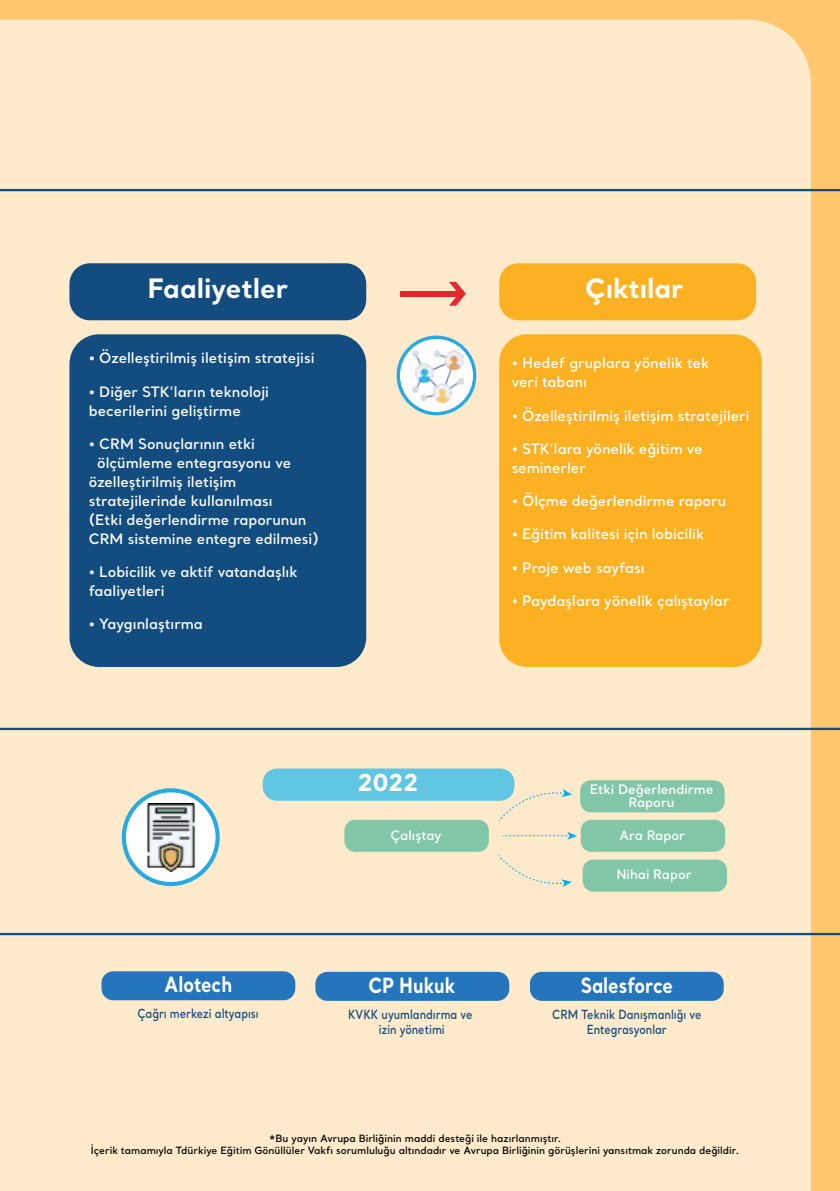
<style>
.page{position:relative;width:840px;height:1191px;background:#fff}
.page>*{position:absolute;margin:0;border:0;box-sizing:border-box;transform-origin:0 0}
.t1{font:700 26.6px "Santral";color:#fff}
.t2{font:700 23.2px "Santral";color:#fff}
.t3{font:700 21px "Santral";color:#fff;scale:.86 1}
.t4{font:600 14.2px/19px "Santral";color:#fff}
.t5{font:600 13px/13px "Santral";color:#fff;text-align:center}
.t6{font:600 12.6px/15px "Santral";color:#134d80;text-align:center;scale:.86 1}
.t7{font:600 10px/12px "Santral";color:#000;text-align:center}
</style>
<div class="page">
<div style="left:0;top:0;width:839px;height:1191px;background:#fec66d"></div>
<div style="left:0;top:19px;width:810px;height:1172px;background:#ffeacb"></div>
<svg style="left:0;top:727px;width:839px;height:3px;background:#4f7492"></svg>
<hr style="left:0;top:933px;width:839px;height:2px;background:#134d80">
<div style="left:262px;top:768px;width:252px;height:32px;background:#5fc5e0;border-radius:14px"></div>
<div style="left:580px;top:780px;width:144px;height:32px;background:#81c7a7;border-radius:11px"></div>
<div style="left:344px;top:819px;width:144px;height:33px;background:#81c7a7;border-radius:11px"></div>
<div style="left:582px;top:859px;width:144px;height:32px;background:#81c7a7;border-radius:11px"></div>
<div style="left:580px;top:819px;width:144px;height:33px;background:#81c7a7;border-radius:11px"></div>
<svg style="left:497px;top:789px;width:74px;height:33px;background:#ede5cd"></svg>
<div style="left:497px;top:854px;width:74px;height:33px;background:#ffeacb"></div>
<svg style="left:501px;top:832px;width:75px;height:7px"></svg>
<svg style="left:122px;top:788px;width:97px;height:98px"></svg>
<div style="left:126px;top:792px;width:89px;height:90px;background:#fff;border-radius:50%"></div>
<img style="left:137px;top:804px;width:68px;height:67px">
<hr style="left:0;top:189px;width:839px;height:2px;background:#134d80">
<div style="left:499px;top:263px;width:256px;height:57px;background:#fcb122;border-radius:19px"></div>
<svg style="left:396px;top:335px;width:80px;height:80px"></svg>
<div style="left:400px;top:339px;width:72px;height:73px;background:#fff;border-radius:50%"></div>
<img style="left:412px;top:351px;width:51px;height:51px">
<svg style="left:448px;top:282px;width:17px;height:24px"></svg>
<div style="left:400px;top:291px;width:60px;height:6px;background:#e7252e"></div>
<div style="left:101px;top:971px;width:194px;height:29px;background:#2475bc;border-radius:12px"></div>
<div style="left:315px;top:971px;width:194px;height:29px;background:#2475bc;border-radius:12px"></div>
<div style="left:529px;top:971px;width:194px;height:29px;background:#2475bc;border-radius:12px"></div>
<div style="left:499px;top:334px;width:262px;height:333px;background:#fcb122;border-radius:28px"></div>
<div style="left:69px;top:334px;width:297px;height:333px;background:#134d80;border-radius:30px"></div>
<div style="left:69px;top:263px;width:297px;height:57px;background:#134d80;border-radius:20px"></div>
<h1 class="t1" style="left:147px;top:269px;width:142px">Faaliyetler</h1>
<p class="t4" style="left:89px;top:348px;width:227px">• Özelleştirilmiş iletişim stratejisi</p>
<p class="t4" style="left:89px;top:381px;width:181px">• Diğer STK’ların teknoloji becerilerini geliştirme</p>
<p class="t4" style="left:89px;top:434px;width:167px">• CRM Sonuçlarının etki</p>
<p class="t4" style="left:97px;top:453px;width:195px">ölçümleme entegrasyonu ve</p>
<p class="t4" style="left:89px;top:472px;width:149px">özelleştirilmiş iletişim</p>
<p class="t4" style="left:89px;top:491px;width:185px">stratejilerinde kullanılması</p>
<p class="t4" style="left:89px;top:510px;width:219px">(Etki değerlendirme raporunun</p>
<p class="t4" style="left:89px;top:529px;width:231px">CRM sistemine entegre edilmesi)</p>
<p class="t4" style="left:89px;top:562px;width:210px">• Lobicilik ve aktif vatandaşlık faaliyetleri</p>
<p class="t4" style="left:89px;top:614px;width:115px">• Yaygınlaştırma</p>
<h1 class="t1" style="left:585px;top:269px;width:100px">Çıktılar</h1>
<p class="t4" style="left:511px;top:353px;width:199px">• Hedef gruplara yönelik tek veri tabanı</p>
<p class="t4" style="left:511px;top:405px;width:239px">• Özelleştirilmiş iletişim stratejileri</p>
<p class="t4" style="left:511px;top:439px;width:192px">• STK’lara yönelik eğitim ve seminerler</p>
<p class="t4" style="left:511px;top:491px;width:216px">• Ölçme değerlendirme raporu</p>
<p class="t4" style="left:511px;top:524px;width:194px">• Eğitim kalitesi için lobicilik</p>
<p class="t4" style="left:511px;top:557px;width:134px">• Proje web sayfası</p>
<p class="t4" style="left:511px;top:591px;width:219px">• Paydaşlara yönelik çalıştaylar</p>
<h3 class="t3" style="left:164px;top:969px;width:81px">Alotech</h3>
<p class="t6" style="left:137px;top:1005px;width:143px">Çağrı merkezi altyapısı</p>
<h2 class="t2" style="left:357px;top:767px;width:63px">2022</h2>
<p class="t5" style="left:390px;top:828px;width:53px">Çalıştay</p>
<h3 class="t3" style="left:368px;top:970px;width:102px">CP Hukuk</h3>
<p class="t6" style="left:348px;top:1007px;width:146px">KVKK uyumlandırma ve izin yönetimi</p>
<p class="t5" style="left:589px;top:782px;width:125px">Etki Değerlendirme<br>Raporu</p>
<p class="t5" style="left:618px;top:828px;width:67px">Ara Rapor</p>
<p class="t5" style="left:616px;top:867px;width:77px">Nihai Rapor</p>
<h3 class="t3" style="left:580px;top:970px;width:109px">Salesforce</h3>
<p class="t6" style="left:552px;top:1007px;width:175px">CRM Teknik Danışmanlığı ve<br>Entegrasyonlar</p>
<p class="t7" style="left:91px;top:1132px;width:649px">*Bu yayın Avrupa Birliğinin maddi desteği ile hazırlanmıştır.<br>İçerik tamamıyla Tdürkiye Eğitim Gönüllüler Vakfı sorumluluğu altındadır ve Avrupa Birliğinin görüşlerini yansıtmak zorunda değildir.</p>
</div>
